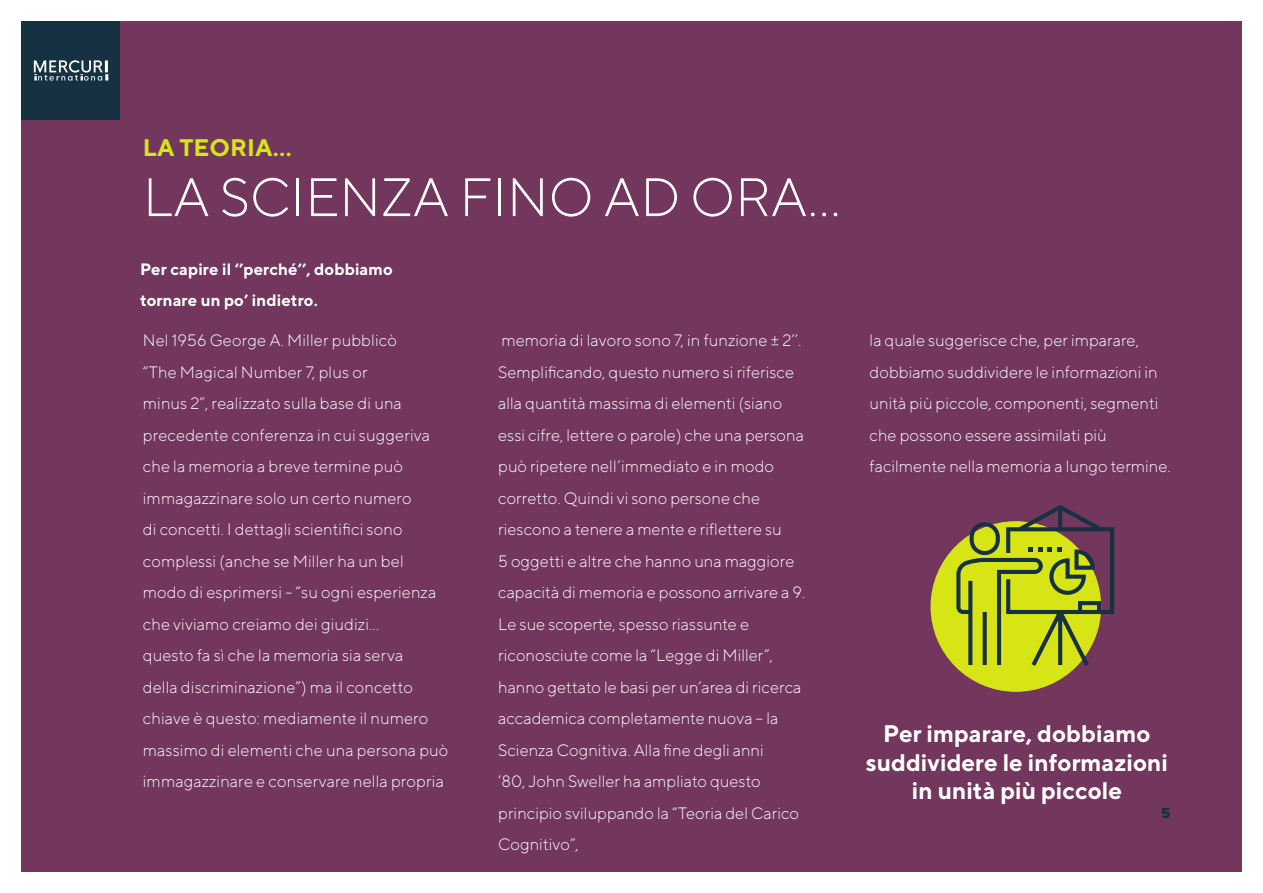
<style>
.page{position:relative;width:1263px;height:893px;background:#fff}
.page>*{position:absolute;margin:0;border:0;box-sizing:border-box;transform-origin:0 0}
.t1{font:300 54px "TT Norms";color:#fff}
.t2{font:700 24px/28.8px "TT Norms";color:#fff;text-align:center}
.t3{font:700 24px "TT Norms";color:#d7e516}
.t4{font:300 16.5px/31.5px "TT Norms";color:#fff}
.t5{font:700 16.5px/31.5px "TT Norms";letter-spacing:.005em;color:#fff}
.t6{font:15px "Proxima Nova Extrabld";color:#163141}
</style>
<div class="page">
<div style="left:21px;top:21px;width:1221px;height:851px;background:#73365d"></div>
<div style="left:21px;top:21px;width:98px;height:98px;background:#163141"></div>
<svg style="left:34px;top:60px;width:74px;height:21px"></svg>
<div style="left:930px;top:521px;width:171px;height:171px;background:#d7e516;border-radius:50%"></div>
<svg style="left:956px;top:505px;width:158px;height:161px"></svg>
<p class="t3" style="left:143px;top:132px;width:150px">LA TEORIA...</p>
<p class="t1" style="left:143px;top:164px;width:699px">LA SCIENZA FINO AD ORA…</p>
<p class="t5" style="left:140px;top:253px;width:254px">Per capire il ‘’perché’’, dobbiamo tornare un po’ indietro.</p>
<p class="t4" style="left:143px;top:324px;width:307px">Nel 1956 George A. Miller pubblicò<br>“The Magical Number 7, plus or<br>minus 2”, realizzato sulla base di una precedente conferenza in cui suggeriva che la memoria a breve termine può immagazzinare solo un certo numero<br>di concetti. I dettagli scientifici sono complessi (anche se Miller ha un bel modo di esprimersi - “su ogni esperienza che viviamo creiamo dei giudizi...<br>questo fa sì che la memoria sia serva<br>della discriminazione”) ma il concetto chiave è questo: mediamente il numero massimo di elementi che una persona può immagazzinare e conservare nella propria</p>
<p class="t4" style="left:501px;top:324px;width:301px">memoria di lavoro sono 7, in funzione ± 2’’.</p>
<p class="t4" style="left:498px;top:356px;width:309px">Semplificando, questo numero si riferisce alla quantità massima di elementi (siano essi cifre, lettere o parole) che una persona può ripetere nell’immediato e in modo corretto. Quindi vi sono persone che riescono a tenere a mente e riflettere su<br>5 oggetti e altre che hanno una maggiore capacità di memoria e possono arrivare a 9.</p>
<p class="t4" style="left:498px;top:608px;width:305px">Le sue scoperte, spesso riassunte e riconosciute come la “Legge di Miller”, hanno gettato le basi per un’area di ricerca accademica completamente nuova – la Scienza Cognitiva. Alla fine degli anni<br>‘80, John Sweller ha ampliato questo principio sviluppando la “Teoria del Carico Cognitivo”,</p>
<p class="t4" style="left:870px;top:324px;width:303px">la quale suggerisce che, per imparare, dobbiamo suddividere le informazioni in unità più piccole, componenti, segmenti che possono essere assimilati più facilmente nella memoria a lungo termine.</p>
<p class="t2" style="left:866px;top:718px;width:304px">Per imparare, dobbiamo suddividere le informazioni in unità più piccole</p>
<p class="t6" style="left:1161px;top:806px;width:11px">5</p>
</div>
